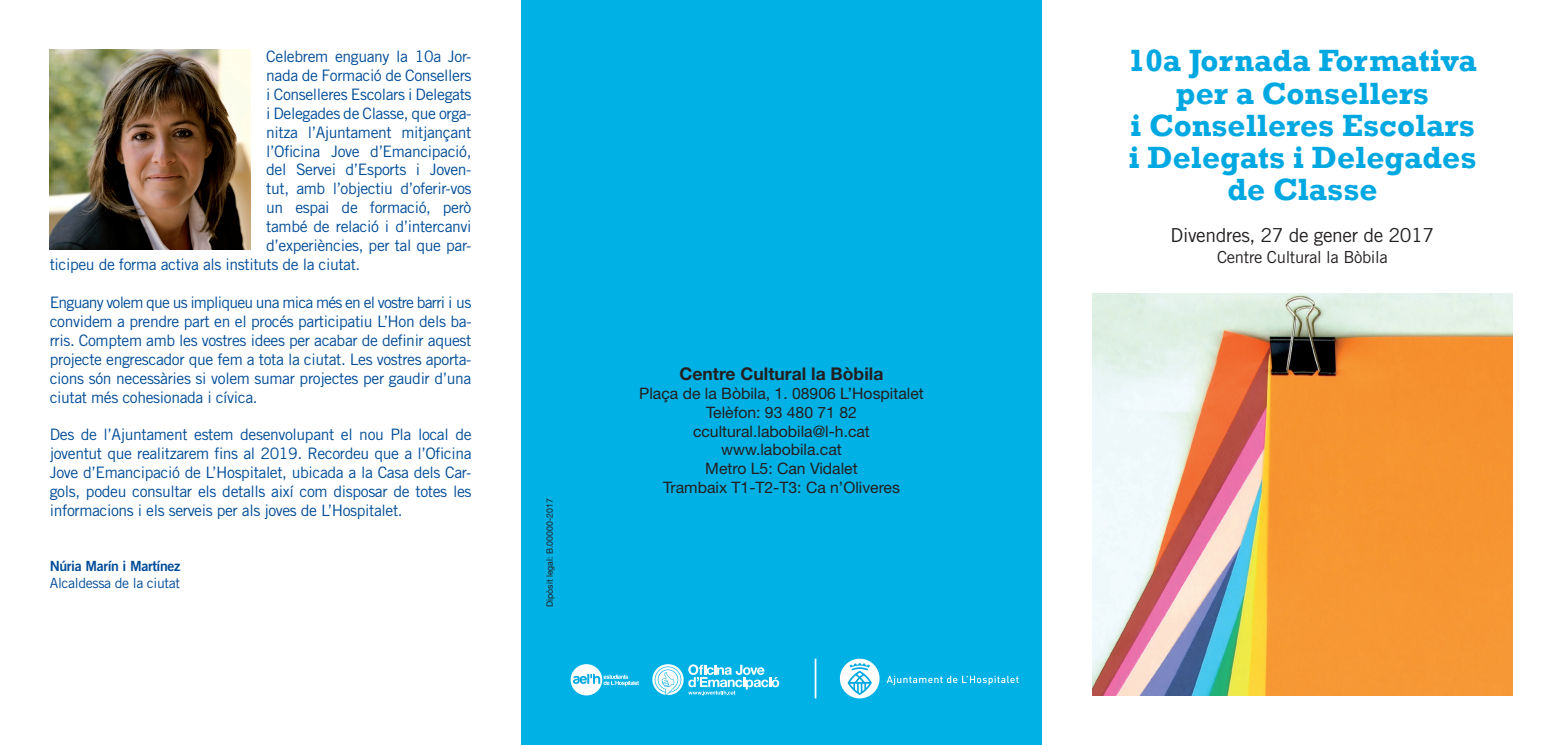
<style>
.page{position:relative;width:1563px;height:745px;background:#fff}
.page>*{position:absolute;margin:0;border:0;box-sizing:border-box;transform-origin:0 0}
.t1{font:700 31.5px/32.2px "Rockwell";color:#00a8e2;text-align:center}
.t2{font:19.25px "Trade Gothic";letter-spacing:-.02em;color:#231f20}
.t3{font:700 17.5px "Helvetica Neue LT";color:#231f20}
.t4{font:16.62px "Trade Gothic";letter-spacing:-.02em;color:#231f20}
.t5{font:15.75px/18.9px "Trade Gothic";letter-spacing:-.025em;color:#004c97;text-align:justify}
.t6{font:15.75px/18.9px "Helvetica Neue LT";color:#231f20;text-align:center}
.t7{font:14px "Trade Gothic";letter-spacing:-.025em;color:#004c97}
.t8{font:14px "Trade Gothic Bold Two";letter-spacing:-.025em;color:#004c97}
.t9{font:8.75px "Helvetica Neue LT";color:#231f20}
</style>
<div class="page">
<div style="left:521px;top:0;width:521px;height:744px;background:#00b1e5"></div>
<img style="left:1092px;top:293px;width:420px;height:401px">
<img style="left:50px;top:50px;width:200px;height:199px">
<hr style="left:814px;top:658px;width:2px;height:40px;background:#fff">
<svg style="left:886px;top:675px;width:132px;height:9px"></svg>
<div style="left:840px;top:658px;width:39px;height:40px;background:#fff;border-radius:50%"></div>
<svg style="left:847px;top:662px;width:25px;height:32px"></svg>
<div style="left:570px;top:663px;width:32px;height:32px;background:#fff;border-radius:50%"></div>
<svg style="left:573px;top:673px;width:66px;height:12px"></svg>
<svg style="left:652px;top:664px;width:127px;height:31px"></svg>
<p class="t5" style="left:266px;top:47px;width:207px">Celebrem enguany la 10a Jor-</p>
<p class="t5" style="left:266px;top:65px;width:207px">nada de Formació de Consellers</p>
<p class="t5" style="left:266px;top:84px;width:207px">i Conselleres Escolars i Delegats</p>
<p class="t5" style="left:266px;top:103px;width:207px">i Delegades de Classe, que orga-</p>
<p class="t5" style="left:266px;top:122px;width:207px">nitza l’Ajuntament mitjançant</p>
<p class="t5" style="left:266px;top:141px;width:207px">l’Oficina Jove d’Emancipació,</p>
<p class="t5" style="left:266px;top:160px;width:207px">del Servei d’Esports i Joven-</p>
<p class="t5" style="left:266px;top:179px;width:207px">tut, amb l’objectiu d’oferir-vos</p>
<p class="t5" style="left:266px;top:198px;width:207px">un espai de formació, però</p>
<p class="t5" style="left:266px;top:217px;width:207px">també de relació i d’intercanvi</p>
<p class="t5" style="left:266px;top:236px;width:207px">d’experiències, per tal que par-</p>
<p class="t5" style="left:50px;top:254px;width:312px">ticipeu de forma activa als instituts de la ciutat.</p>
<p class="t5" style="left:50px;top:292px;width:423px">Enguany volem que us impliqueu una mica més en el vostre barri i us convidem a prendre part en el procés participatiu L’Hon dels ba&shy;rris. Comptem amb les vostres idees per acabar de definir aquest projecte engrescador que fem a tota la ciutat. Les vostres aporta&shy;cions són necessàries si volem sumar projectes per gaudir d’una ciutat més cohesionada i cívica.</p>
<p class="t5" style="left:50px;top:425px;width:423px">Des de l’Ajuntament estem desenvolupant el nou Pla local de joventut que realitzarem fins al 2019. Recordeu que a l’Oficina Jove d’Emancipació de L’Hospitalet, ubicada a la Casa dels Car&shy;gols, podeu consultar els detalls així com disposar de totes les informacions i els serveis per als joves de L’Hospitalet.</p>
<p class="t8" style="left:50px;top:556px;width:132px">Núria Marín i Martínez</p>
<p class="t7" style="left:50px;top:573px;width:132px">Alcaldessa de la ciutat</p>
<p class="t9" style="left:544px;top:606px;width:110px;rotate:-90deg">Dipòsit legal: B.00000-2017</p>
<p class="t3" style="left:679px;top:362px;width:205px">Centre Cultural la Bòbila</p>
<p class="t6" style="left:639px;top:383px;width:286px">Plaça de la Bòbila, 1. 08906 L’Hospitalet<br>Telèfon: 93 480 71 82 ccultural.labobila@l-h.cat www.labobila.cat<br>Metro L5: Can Vidalet<br>Trambaix T1-T2-T3: Ca n’Oliveres</p>
<h1 class="t1" style="left:1128px;top:45px;width:350px">10a Jornada Formativa per a Consellers<br>i Conselleres Escolars i Delegats i Delegades de Classe</h1>
<p class="t2" style="left:1170px;top:223px;width:265px">Divendres, 27 de gener de 2017</p>
<p class="t4" style="left:1217px;top:247px;width:172px">Centre Cultural la Bòbila</p>
</div>
